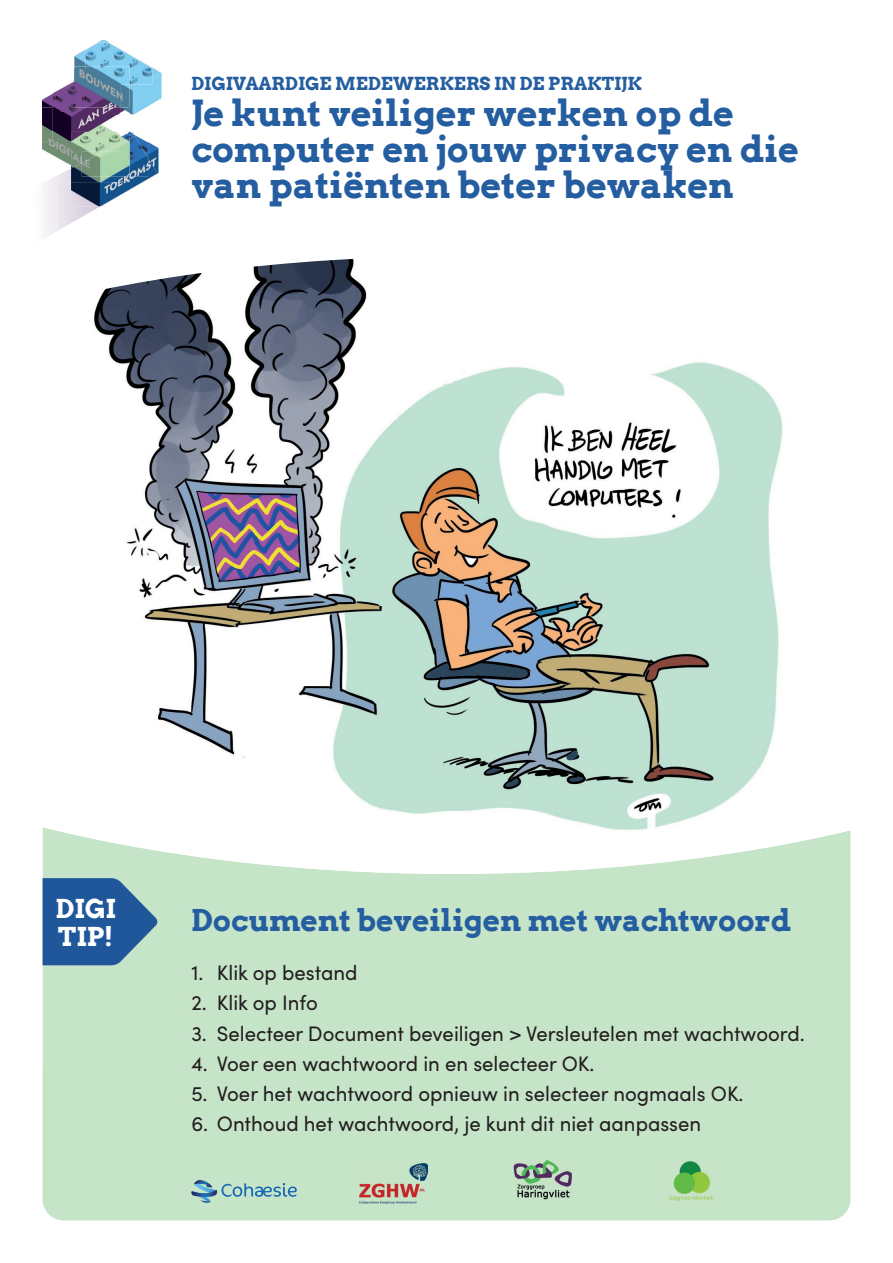
<style>
.page{position:relative;width:893px;height:1263px;background:#fff}
.page>*{position:absolute;margin:0;border:0;box-sizing:border-box;transform-origin:0 0}
.t1{font:700 36px/36px "Arvo";color:#255ea0}
.t2{font:700 30px "Arvo";color:#255ea0}
.t3{font:700 26.1px/28.5px "Arvo";color:#fff}
.t4{font:21px "Sofia Pro";color:#231f20}
.t5{font:700 18px "Arvo";color:#255ea0}
</style>
<div class="page">
<div style="left:43px;top:499px;width:807px;height:721px;background:#c6e4c8;border-radius:21px"></div>
<img style="left:43px;top:259px;width:808px;height:615px">
<svg style="left:43px;top:182px;width:57px;height:82px"></svg>
<img style="left:130px;top:132px;width:28px;height:42px">
<img style="left:71px;top:158px;width:86px;height:49px">
<img style="left:130px;top:134px;width:18px;height:2px">
<img style="left:129px;top:136px;width:19px;height:41px">
<img style="left:42px;top:141px;width:29px;height:25px">
<img style="left:46px;top:169px;width:25px;height:13px">
<img style="left:71px;top:152px;width:11px;height:11px">
<img style="left:71px;top:163px;width:58px;height:19px">
<img style="left:82px;top:141px;width:47px;height:36px">
<img style="left:52px;top:141px;width:19px;height:11px">
<svg style="left:71px;top:141px;width:11px;height:11px"></svg>
<img style="left:82px;top:141px;width:37px;height:11px">
<img style="left:104px;top:144px;width:15px;height:8px">
<img style="left:42px;top:92px;width:12px;height:16px">
<img style="left:42px;top:108px;width:12px;height:33px">
<img style="left:52px;top:110px;width:65px;height:31px">
<img style="left:71px;top:132px;width:48px;height:9px">
<img style="left:54px;top:81px;width:20px;height:29px">
<svg style="left:54px;top:110px;width:20px;height:1px"></svg>
<img style="left:74px;top:40px;width:88px;height:75px">
<img style="left:74px;top:66px;width:55px;height:42px">
<svg style="left:119px;top:108px;width:11px;height:33px"></svg>
<img style="left:74px;top:69px;width:46px;height:46px">
<img style="left:85px;top:42px;width:67px;height:42px">
<img style="left:85px;top:66px;width:44px;height:18px">
<img style="left:85px;top:69px;width:35px;height:15px">
<svg style="left:42px;top:719px;width:116px;height:364px"></svg>
<svg style="left:191px;top:1180px;width:106px;height:23px"></svg>
<img style="left:360px;top:1164px;width:67px;height:39px">
<img style="left:513px;top:1161px;width:59px;height:38px">
<img style="left:669px;top:1162px;width:44px;height:38px">
<p class="t5" style="left:191px;top:72px;width:452px">DIGIVAARDIGE MEDEWERKERS IN DE PRAKTIJK</p>
<h1 class="t1" style="left:191px;top:95px;width:609px">Je kunt veiliger werken op de computer en jouw privacy en die van patiënten beter bewaken</h1>
<p class="t3" style="left:56px;top:894px;width:62px">DIGI<br>TIP!</p>
<h2 class="t2" style="left:191px;top:901px;width:601px">Document beveiligen met wachtwoord</h2>
<p class="t4" style="left:191px;top:958px;width:168px">1. Klik op bestand</p>
<p class="t4" style="left:191px;top:988px;width:128px">2. Klik op Info</p>
<p class="t4" style="left:191px;top:1018px;width:615px">3. Selecteer Document beveiligen &gt; Versleutelen met wachtwoord.</p>
<p class="t4" style="left:191px;top:1048px;width:405px">4. Voer een wachtwoord in en selecteer OK.</p>
<p class="t4" style="left:191px;top:1078px;width:554px">5. Voer het wachtwoord opnieuw in selecteer nogmaals OK.</p>
<p class="t4" style="left:191px;top:1108px;width:511px">6. Onthoud het wachtwoord, je kunt dit niet aanpassen</p>
</div>
